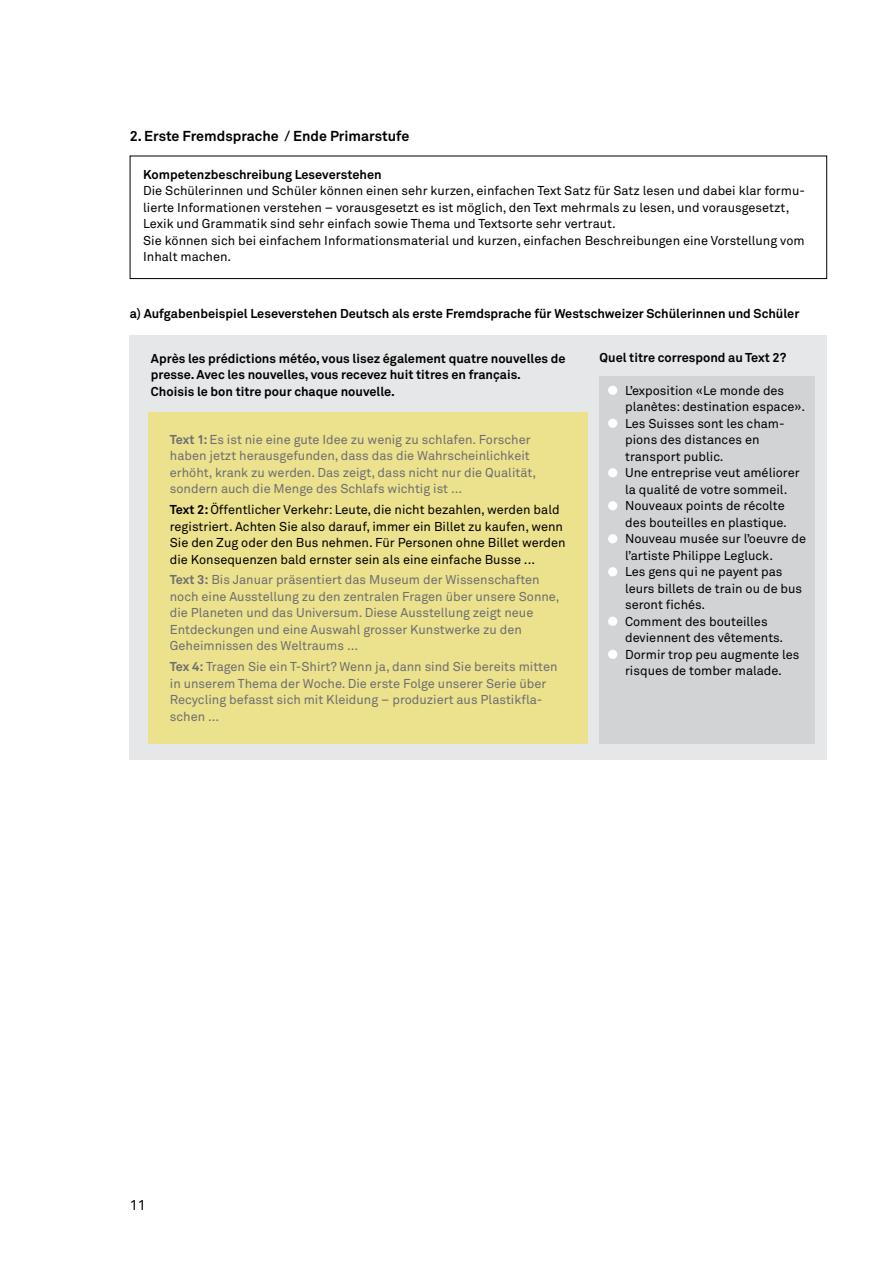
<style>
.page{position:relative;width:893px;height:1263px;background:#fff}
.page>*{position:absolute;margin:0;border:0;box-sizing:border-box;transform-origin:0 0}
.t1{font:700 14.25px "Akkurat";color:#000}
.t2{font:14.25px "Akkurat";color:#000}
.t3{font:12.75px/16.5px "Akkurat";color:#000}
.t4{font:12.75px/16.5px "Akkurat";color:#6d6e71}
.t5{font:700 12.75px/16.5px "Akkurat";color:#000}
.s1{font-weight:700}
</style>
<div class="page">
<div style="left:130px;top:156px;width:697px;height:123px;border:1px solid #000"></div>
<div style="left:130px;top:336px;width:697px;height:424px;background:#e6e7e8"></div>
<div style="left:149px;top:412px;width:439px;height:332px;background:#ece18c"></div>
<div style="left:600px;top:376px;width:215px;height:368px;background:#d1d3d4"></div>
<div style="left:608px;top:386px;width:9px;height:9px;background:#fff;border-radius:50%"></div>
<div style="left:608px;top:419px;width:9px;height:9px;background:#fff;border-radius:50%"></div>
<div style="left:608px;top:468px;width:9px;height:9px;background:#fff;border-radius:50%"></div>
<div style="left:608px;top:501px;width:9px;height:9px;background:#fff;border-radius:50%"></div>
<div style="left:608px;top:534px;width:9px;height:9px;background:#fff;border-radius:50%"></div>
<div style="left:608px;top:567px;width:9px;height:9px;background:#fff;border-radius:50%"></div>
<div style="left:608px;top:617px;width:9px;height:9px;background:#fff;border-radius:50%"></div>
<div style="left:608px;top:650px;width:9px;height:9px;background:#fff;border-radius:50%"></div>
<p class="t1" style="left:130px;top:127px;width:281px">2. Erste Fremdsprache / Ende Primarstufe</p>
<p class="t5" style="left:143px;top:166px;width:240px">Kompetenzbeschreibung Leseverstehen</p>
<p class="t3" style="left:143px;top:182px;width:663px">Die Schü lerinnen und Schü ler können einen sehr kurzen, einfachen Text Satz fü r Satz lesen und dabei klar formu&shy;lierte Informationen verstehen – vorausgesetzt es ist möglich, den Text mehrmals zu lesen, und vorausgesetzt, Lexik und Grammatik sind sehr einfach sowie Thema und Textsorte sehr vertraut.<br>Sie können sich bei einfachem Informationsmaterial und kurzen, einfachen Beschreibungen eine Vorstellung vom Inhalt machen.</p>
<p class="t5" style="left:130px;top:305px;width:671px">a) Aufgabenbeispiel Leseverstehen Deutsch als erste Fremdsprache für Westschweizer Schülerinnen und Schüler</p>
<p class="t5" style="left:151px;top:350px;width:416px">Après les prédictions météo, vous lisez également quatre nouvelles de</p>
<p class="t5" style="left:600px;top:349px;width:188px">Quel titre correspond au Text 2?</p>
<p class="t5" style="left:151px;top:367px;width:372px">presse. Avec les nouvelles, vous recevez huit titres en français.<br>Choisis le bon titre pour chaque nouvelle.</p>
<p class="t3" style="left:625px;top:382px;width:182px">L’exposition «Le monde des planètes: destination espace».<br>Les Suisses sont les cham&shy;pions des distances en transport public.<br>Une entreprise veut améliorer la qualité de votre sommeil.<br>Nouveaux points de récolte des bouteilles en plastique.<br>Nouveau musée sur l’oeuvre de l’artiste Philippe Legluck.<br>Les gens qui ne payent pas leurs billets de train ou de bus seront fichés.<br>Comment des bouteilles deviennent des vêtements.<br>Dormir trop peu augmente les risques de tomber malade.</p>
<p class="t4" style="left:170px;top:431px;width:368px"><span class="s1">Text 1:</span> Es ist nie eine gute Idee zu wenig zu schlafen. Forscher haben jetzt herausgefunden, dass das die Wahrscheinlichkeit erhöht, krank zu werden. Das zeigt, dass nicht nur die Qualität, sondern auch die Menge des Schlafs wichtig ist ...</p>
<p class="t3" style="left:170px;top:501px;width:397px"><span class="s1">Text 2:</span> Öffentlicher Verkehr: Leute, die nicht bezahlen, werden bald registriert. Achten Sie also darauf, immer ein Billet zu kaufen, wenn Sie den Zug oder den Bus nehmen. Fü r Personen ohne Billet werden die Konsequenzen bald ernster sein als eine einfache Busse ...</p>
<p class="t4" style="left:170px;top:571px;width:391px"><span class="s1">Text 3:</span> Bis Januar präsentiert das Museum der Wissenschaften noch eine Ausstellung zu den zentralen Fragen ü ber unsere Sonne, die Planeten und das Universum. Diese Ausstellung zeigt neue Entdeckungen und eine Auswahl grosser Kunstwerke zu den Geheimnissen des Weltraums ...</p>
<p class="t4" style="left:170px;top:658px;width:389px"><span class="s1">Tex 4:</span> Tragen Sie ein T-Shirt? Wenn ja, dann sind Sie bereits mitten in unserem Thema der Woche. Die erste Folge unserer Serie ü ber Recycling befasst sich mit Kleidung – produziert aus Plastikfla&shy;schen ...</p>
<p class="t2" style="left:130px;top:1196px;width:17px">11</p>
</div>
